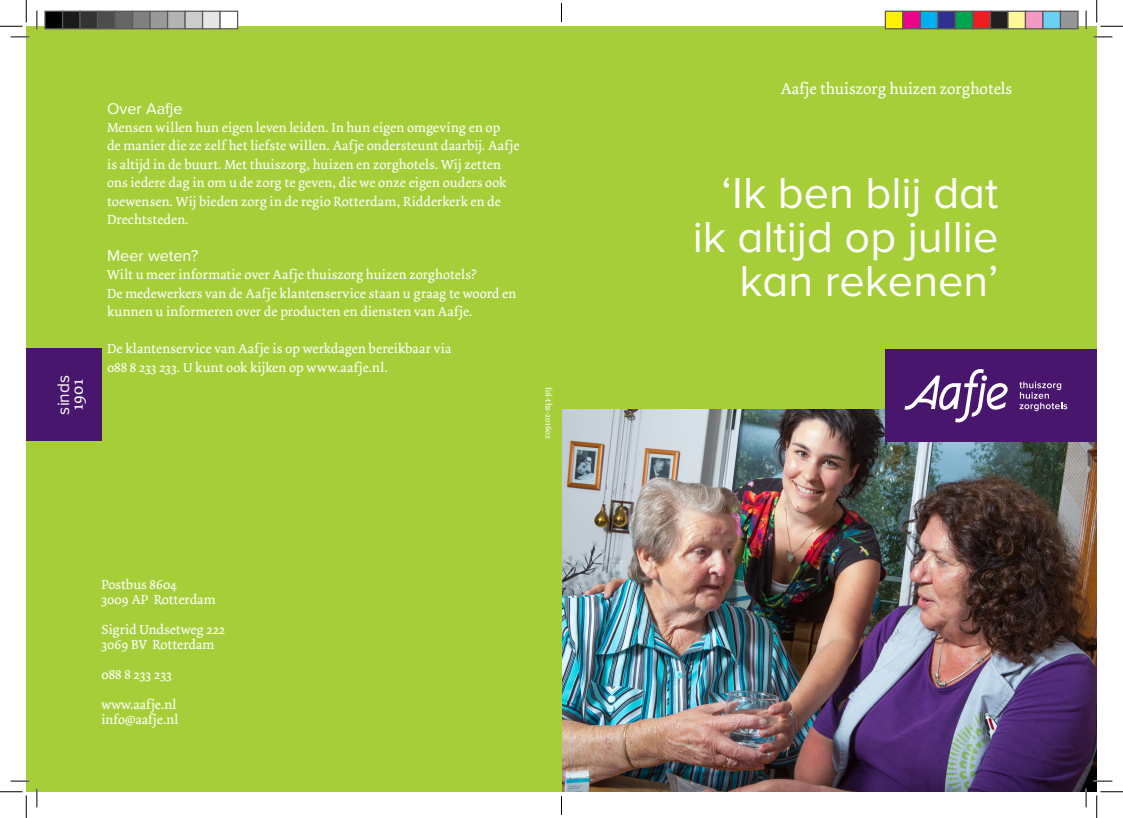
<style>
.page{position:relative;width:1123px;height:818px;background:#fff}
.page>*{position:absolute;margin:0;border:0;box-sizing:border-box;transform-origin:0 0}
.t1{font:45px "Proxima Nova";color:#fff}
.t2{font:17.25px "Proxima Nova";color:#fff}
.t3{font:17.25px "Dolly";color:#fff}
.t4{font:16.25px "Dolly";color:#fff}
.t5{font:16.25px "Proxima Nova";color:#fff}
.t6{font:13.75px/18.5px "Dolly";color:#fff}
.t7{font:8.75px "Dolly";color:#fff}
</style>
<div class="page">
<img style="left:561px;top:409px;width:535px;height:383px">
<div style="left:26px;top:26px;width:535px;height:766px;background:#a6ce39"></div>
<div style="left:26px;top:349px;width:76px;height:92px;background:#48166d"></div>
<div style="left:561px;top:26px;width:535px;height:383px;background:#a6ce39"></div>
<div style="left:885px;top:349px;width:211px;height:93px;background:#48166d"></div>
<svg style="left:1019px;top:381px;width:48px;height:30px"></svg>
<svg style="left:904px;top:369px;width:103px;height:53px"></svg>
<svg style="left:11px;top:36px;width:18px;height:2px"></svg>
<svg style="left:1093px;top:36px;width:19px;height:2px"></svg>
<svg style="left:11px;top:780px;width:18px;height:2px"></svg>
<svg style="left:1093px;top:780px;width:19px;height:2px"></svg>
<svg style="left:36px;top:11px;width:2px;height:18px"></svg>
<svg style="left:36px;top:788px;width:2px;height:19px"></svg>
<svg style="left:1085px;top:11px;width:1px;height:18px"></svg>
<svg style="left:1085px;top:788px;width:1px;height:19px"></svg>
<svg style="left:0;top:0;width:27px;height:27px"></svg>
<svg style="left:0;top:791px;width:27px;height:27px"></svg>
<svg style="left:1096px;top:0;width:27px;height:27px"></svg>
<svg style="left:1096px;top:791px;width:27px;height:27px"></svg>
<div style="left:45px;top:11px;width:18px;height:18px;background:#000"></div>
<div style="left:44px;top:11px;width:19px;height:18px;border:1px solid #595959"></div>
<div style="left:63px;top:11px;width:17px;height:18px;background:#1a1a1a"></div>
<div style="left:62px;top:11px;width:19px;height:18px;border:1px solid #595959"></div>
<div style="left:80px;top:11px;width:18px;height:18px;background:#333"></div>
<div style="left:79px;top:11px;width:19px;height:18px;border:1px solid #595959"></div>
<div style="left:98px;top:11px;width:17px;height:18px;background:#4d4d4d"></div>
<div style="left:97px;top:11px;width:19px;height:18px;border:1px solid #595959"></div>
<div style="left:115px;top:11px;width:18px;height:18px;background:#666"></div>
<div style="left:114px;top:11px;width:19px;height:18px;border:1px solid #595959"></div>
<div style="left:133px;top:11px;width:17px;height:18px;background:#808080"></div>
<div style="left:132px;top:11px;width:19px;height:18px;border:1px solid #595959"></div>
<div style="left:150px;top:11px;width:18px;height:18px;background:#999"></div>
<div style="left:149px;top:11px;width:19px;height:18px;border:1px solid #595959"></div>
<div style="left:168px;top:11px;width:17px;height:18px;background:#b3b3b3"></div>
<div style="left:167px;top:11px;width:19px;height:18px;border:1px solid #595959"></div>
<div style="left:185px;top:11px;width:18px;height:18px;background:#ccc"></div>
<div style="left:184px;top:11px;width:19px;height:18px;border:1px solid #595959"></div>
<div style="left:203px;top:11px;width:17px;height:18px;background:#e6e6e6"></div>
<div style="left:202px;top:11px;width:19px;height:18px;border:1px solid #595959"></div>
<div style="left:220px;top:11px;width:18px;height:18px;background:#fff"></div>
<div style="left:219px;top:11px;width:19px;height:18px;border:1px solid #595959"></div>
<div style="left:885px;top:11px;width:18px;height:18px;background:#fff101"></div>
<div style="left:884px;top:11px;width:19px;height:18px;border:1px solid #595959"></div>
<div style="left:903px;top:11px;width:17px;height:18px;background:#ed028c"></div>
<div style="left:902px;top:11px;width:19px;height:18px;border:1px solid #595959"></div>
<div style="left:920px;top:11px;width:18px;height:18px;background:#00aeef"></div>
<div style="left:919px;top:11px;width:19px;height:18px;border:1px solid #595959"></div>
<div style="left:938px;top:11px;width:17px;height:18px;background:#2e3092"></div>
<div style="left:937px;top:11px;width:19px;height:18px;border:1px solid #595959"></div>
<div style="left:955px;top:11px;width:18px;height:18px;background:#00a54f"></div>
<div style="left:954px;top:11px;width:19px;height:18px;border:1px solid #595959"></div>
<div style="left:973px;top:11px;width:17px;height:18px;background:#ee1d23"></div>
<div style="left:972px;top:11px;width:19px;height:18px;border:1px solid #595959"></div>
<div style="left:990px;top:11px;width:18px;height:18px;background:#231f20"></div>
<div style="left:989px;top:11px;width:19px;height:18px;border:1px solid #595959"></div>
<div style="left:1008px;top:11px;width:17px;height:18px;background:#fff79a"></div>
<div style="left:1007px;top:11px;width:19px;height:18px;border:1px solid #595959"></div>
<div style="left:1025px;top:11px;width:18px;height:18px;background:#f499c2"></div>
<div style="left:1024px;top:11px;width:19px;height:18px;border:1px solid #595959"></div>
<div style="left:1043px;top:11px;width:17px;height:18px;background:#6bcff6"></div>
<div style="left:1042px;top:11px;width:19px;height:18px;border:1px solid #595959"></div>
<div style="left:1060px;top:11px;width:18px;height:18px;background:#939598"></div>
<div style="left:1059px;top:11px;width:19px;height:18px;border:1px solid #595959"></div>
<svg style="left:561px;top:3px;width:1px;height:19px"></svg>
<svg style="left:561px;top:796px;width:1px;height:19px"></svg>
<p class="t2" style="left:53px;top:414px;width:41px;rotate:-90deg">sinds</p>
<p class="t3" style="left:67px;top:410px;width:33px;rotate:-90deg">1901</p>
<p class="t5" style="left:107px;top:99px;width:77px">Over Aafje</p>
<p class="t6" style="left:107px;top:118px;width:395px">Mensen willen hun eigen leven leiden. In hun eigen omgeving en op</p>
<p class="t6" style="left:107px;top:137px;width:414px">de manier die ze zelf het liefste willen. Aafje ondersteunt daarbij. Aafje is altijd in de buurt. Met thuiszorg, huizen en zorghotels. Wij zetten ons iedere dag in om u de zorg te geven, die we onze eigen ouders ook toewensen. Wij bieden zorg in de regio Rotterdam, Ridderkerk en de Drechtsteden.</p>
<p class="t5" style="left:107px;top:246px;width:93px">Meer weten?</p>
<p class="t6" style="left:107px;top:266px;width:411px">Wilt u meer informatie over Aafje thuiszorg huizen zorghotels?<br>De medewerkers van de Aafje klantenservice staan u graag te woord en kunnen u informeren over de producten en diensten van Aafje.</p>
<p class="t6" style="left:107px;top:340px;width:346px">De klantenservice van Aafje is 0p werkdagen bereikbaar via</p>
<p class="t6" style="left:107px;top:358px;width:282px">088 8 233 233. U kunt ook kijken op www.aafje.nl.</p>
<p class="t7" style="left:554px;top:386px;width:54px;rotate:90deg">fol-thz-201602</p>
<p class="t6" style="left:101px;top:575px;width:77px">Postbus 8604</p>
<p class="t6" style="left:101px;top:590px;width:116px">3009 AP Rotterdam</p>
<p class="t6" style="left:101px;top:620px;width:125px">Sigrid Undsetweg 222</p>
<p class="t6" style="left:101px;top:635px;width:114px">3069 BV Rotterdam</p>
<p class="t6" style="left:101px;top:665px;width:72px">088 8 233 233</p>
<p class="t6" style="left:101px;top:695px;width:76px">www.aafje.nl</p>
<p class="t6" style="left:101px;top:710px;width:78px">info@aafje.nl</p>
<p class="t4" style="left:781px;top:78px;width:233px">Aafje thuiszorg huizen zorghotels</p>
<p class="t1" style="left:722px;top:167px;width:278px">‘Ik ben blij dat</p>
<p class="t1" style="left:692px;top:211px;width:307px">ik altijd op jullie</p>
<p class="t1" style="left:739px;top:255px;width:260px">kan rekenen’</p>
</div>
